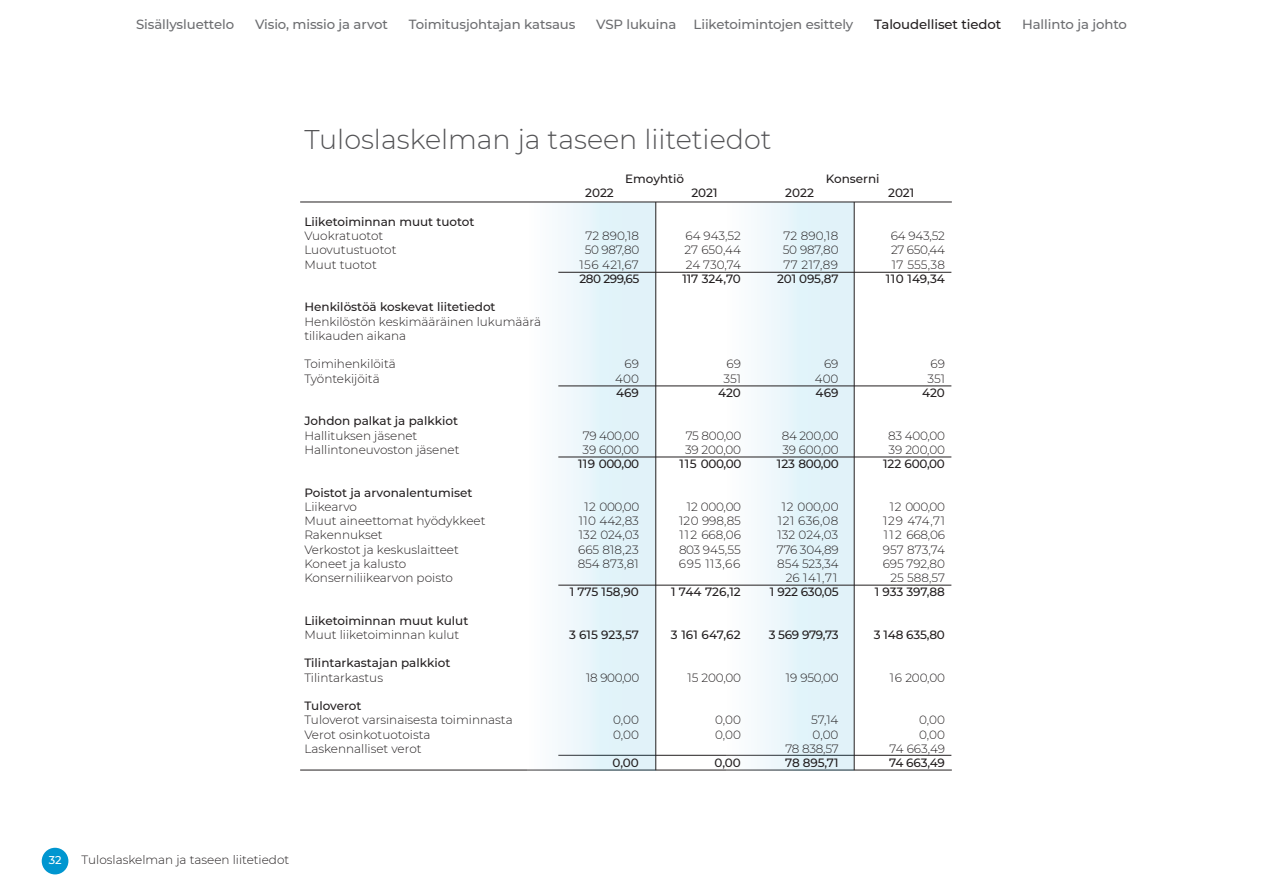
<style>
.page{position:relative;width:1263px;height:893px;background:#fff}
.page>*{position:absolute;margin:0;border:0;box-sizing:border-box;transform-origin:0 0}
.t1{font:300 27px "Montserrat";color:#535355}
.t2{font:500 13.35px "Montserrat";letter-spacing:-.005em;color:#6c6d70}
.t3{font:500 13.35px "Montserrat";letter-spacing:-.005em;color:#231f20}
.t4{font:300 12px/14.2px "Montserrat";color:#231f20}
.t5{font:500 12px "Montserrat";color:#231f20}
.t6{font:500 11.25px "Montserrat";color:#fff}
</style>
<div class="page">
<div style="left:42px;top:848px;width:26px;height:26px;background:#0096d0;border-radius:50%"></div>
<hr style="left:558px;top:755px;width:393px;height:1px;background:#231f20">
<hr style="left:300px;top:770px;width:652px;height:1px;background:#231f20">
<div style="left:726px;top:202px;width:128px;height:568px;background:linear-gradient(to right,#fbfcfd,#d9eff7)"></div>
<div style="left:528px;top:202px;width:127px;height:568px;background:linear-gradient(to right,#fbfcfe,#d9eff7)"></div>
<hr style="left:300px;top:202px;width:652px;height:1px;background:#231f20">
<hr style="left:558px;top:272px;width:393px;height:1px;background:#231f20">
<hr style="left:558px;top:386px;width:393px;height:1px;background:#231f20">
<hr style="left:558px;top:457px;width:393px;height:1px;background:#231f20">
<hr style="left:558px;top:585px;width:393px;height:1px;background:#231f20">
<hr style="left:655px;top:202px;width:1px;height:568px;background:#231f20">
<hr style="left:854px;top:202px;width:1px;height:568px;background:#231f20">
<p class="t2" style="left:136px;top:15px;width:100px">Sisällysluettelo</p>
<p class="t2" style="left:255px;top:15px;width:134px">Visio, missio ja arvot</p>
<p class="t2" style="left:409px;top:15px;width:168px">Toimitusjohtajan katsaus</p>
<p class="t2" style="left:596px;top:15px;width:82px">VSP lukuina</p>
<p class="t2" style="left:694px;top:15px;width:161px">Liiketoimintojen esittely</p>
<p class="t3" style="left:874px;top:15px;width:129px">Taloudelliset tiedot</p>
<p class="t2" style="left:1022px;top:15px;width:106px">Hallinto ja johto</p>
<h1 class="t1" style="left:304px;top:122px;width:469px">Tuloslaskelman ja taseen liitetiedot</h1>
<p class="t5" style="left:625px;top:170px;width:61px">Emoyhtiö</p>
<p class="t5" style="left:826px;top:170px;width:55px">Konserni</p>
<p class="t5" style="left:585px;top:185px;width:30px">2022</p>
<p class="t5" style="left:691px;top:185px;width:28px">2021</p>
<p class="t5" style="left:785px;top:185px;width:30px">2022</p>
<p class="t5" style="left:888px;top:185px;width:28px">2021</p>
<p class="t5" style="left:304px;top:213px;width:172px">Liiketoiminnan muut tuotot</p>
<p class="t4" style="left:304px;top:228px;width:80px">Vuokratuotot</p>
<p class="t4" style="left:585px;top:228px;width:55px">72 890,18</p>
<p class="t4" style="left:685px;top:228px;width:57px">64 943,52</p>
<p class="t4" style="left:783px;top:228px;width:56px">72 890,18</p>
<p class="t4" style="left:891px;top:228px;width:56px">64 943,52</p>
<p class="t4" style="left:304px;top:243px;width:94px">Luovutustuotot</p>
<p class="t4" style="left:585px;top:243px;width:56px">50 987,80</p>
<p class="t4" style="left:685px;top:243px;width:58px">27 650,44</p>
<p class="t4" style="left:783px;top:243px;width:57px">50 987,80</p>
<p class="t4" style="left:891px;top:243px;width:55px">27 650,44</p>
<p class="t4" style="left:304px;top:257px;width:74px">Muut tuotot</p>
<p class="t4" style="left:580px;top:257px;width:61px">156 421,67</p>
<p class="t4" style="left:686px;top:257px;width:57px">24 730,74</p>
<p class="t4" style="left:783px;top:257px;width:56px">77 217,89</p>
<p class="t4" style="left:892px;top:257px;width:55px">17 555,38</p>
<p class="t5" style="left:579px;top:270px;width:61px">280 299,65</p>
<p class="t5" style="left:682px;top:270px;width:60px">117 324,70</p>
<p class="t5" style="left:777px;top:270px;width:63px">201 095,87</p>
<p class="t5" style="left:886px;top:270px;width:61px">110 149,34</p>
<p class="t5" style="left:304px;top:299px;width:193px">Henkilöstöä koskevat liitetiedot</p>
<p class="t4" style="left:304px;top:314px;width:238px">Henkilöstön keskimääräinen lukumäärä tilikauden aikana</p>
<p class="t4" style="left:304px;top:357px;width:93px">Toimihenkilöitä</p>
<p class="t4" style="left:624px;top:357px;width:16px">69</p>
<p class="t4" style="left:726px;top:357px;width:16px">69</p>
<p class="t4" style="left:824px;top:357px;width:16px">69</p>
<p class="t4" style="left:930px;top:357px;width:16px">69</p>
<p class="t4" style="left:304px;top:371px;width:77px">Työntekijöitä</p>
<p class="t4" style="left:615px;top:371px;width:25px">400</p>
<p class="t4" style="left:723px;top:371px;width:19px">351</p>
<p class="t4" style="left:815px;top:371px;width:25px">400</p>
<p class="t4" style="left:927px;top:371px;width:19px">351</p>
<p class="t5" style="left:616px;top:384px;width:24px">469</p>
<p class="t5" style="left:718px;top:384px;width:24px">420</p>
<p class="t5" style="left:816px;top:384px;width:24px">469</p>
<p class="t5" style="left:922px;top:384px;width:24px">420</p>
<p class="t5" style="left:304px;top:413px;width:155px">Johdon palkat ja palkkiot</p>
<p class="t4" style="left:304px;top:428px;width:115px">Hallituksen jäsenet</p>
<p class="t4" style="left:583px;top:428px;width:58px">79 400,00</p>
<p class="t4" style="left:686px;top:428px;width:57px">75 800,00</p>
<p class="t4" style="left:782px;top:428px;width:59px">84 200,00</p>
<p class="t4" style="left:888px;top:428px;width:58px">83 400,00</p>
<p class="t4" style="left:304px;top:442px;width:157px">Hallintoneuvoston jäsenet</p>
<p class="t4" style="left:583px;top:442px;width:58px">39 600,00</p>
<p class="t4" style="left:685px;top:442px;width:57px">39 200,00</p>
<p class="t4" style="left:782px;top:442px;width:58px">39 600,00</p>
<p class="t4" style="left:888px;top:442px;width:58px">39 200,00</p>
<p class="t5" style="left:578px;top:455px;width:63px">119 000,00</p>
<p class="t5" style="left:679px;top:455px;width:63px">115 000,00</p>
<p class="t5" style="left:777px;top:455px;width:63px">123 800,00</p>
<p class="t5" style="left:883px;top:455px;width:63px">122 600,00</p>
<p class="t5" style="left:304px;top:484px;width:169px">Poistot ja arvonalentumiset</p>
<p class="t4" style="left:304px;top:499px;width:54px">Liikearvo</p>
<p class="t4" style="left:584px;top:499px;width:56px">12 000,00</p>
<p class="t4" style="left:687px;top:499px;width:56px">12 000,00</p>
<p class="t4" style="left:782px;top:499px;width:58px">12 000,00</p>
<p class="t4" style="left:890px;top:499px;width:57px">12 000,00</p>
<p class="t4" style="left:304px;top:513px;width:183px">Muut aineettomat hyödykkeet</p>
<p class="t4" style="left:579px;top:513px;width:62px">110 442,83</p>
<p class="t4" style="left:679px;top:513px;width:63px">120 998,85</p>
<p class="t4" style="left:778px;top:513px;width:62px">121 636,08</p>
<p class="t4" style="left:883px;top:513px;width:63px">129 474,71</p>
<p class="t4" style="left:304px;top:527px;width:80px">Rakennukset</p>
<p class="t4" style="left:579px;top:527px;width:62px">132 024,03</p>
<p class="t4" style="left:679px;top:527px;width:63px">112 668,06</p>
<p class="t4" style="left:777px;top:527px;width:62px">132 024,03</p>
<p class="t4" style="left:884px;top:527px;width:63px">112 668,06</p>
<p class="t4" style="left:304px;top:542px;width:156px">Verkostot ja keskuslaitteet</p>
<p class="t4" style="left:578px;top:542px;width:62px">665 818,23</p>
<p class="t4" style="left:679px;top:542px;width:63px">803 945,55</p>
<p class="t4" style="left:777px;top:542px;width:63px">776 304,89</p>
<p class="t4" style="left:883px;top:542px;width:64px">957 873,74</p>
<p class="t4" style="left:304px;top:556px;width:103px">Koneet ja kalusto</p>
<p class="t4" style="left:578px;top:556px;width:63px">854 873,81</p>
<p class="t4" style="left:679px;top:556px;width:63px">695 113,66</p>
<p class="t4" style="left:777px;top:556px;width:63px">854 523,34</p>
<p class="t4" style="left:883px;top:556px;width:64px">695 792,80</p>
<p class="t4" style="left:304px;top:570px;width:150px">Konserniliikearvon poisto</p>
<p class="t4" style="left:786px;top:570px;width:53px">26 141,71</p>
<p class="t4" style="left:890px;top:570px;width:56px">25 588,57</p>
<p class="t5" style="left:570px;top:584px;width:71px">1 775 158,90</p>
<p class="t5" style="left:671px;top:584px;width:71px">1 744 726,12</p>
<p class="t5" style="left:770px;top:584px;width:70px">1 922 630,05</p>
<p class="t5" style="left:875px;top:584px;width:72px">1 933 397,88</p>
<p class="t5" style="left:304px;top:612px;width:165px">Liiketoiminnan muut kulut</p>
<p class="t4" style="left:304px;top:627px;width:156px">Muut liiketoiminnan kulut</p>
<p class="t5" style="left:569px;top:626px;width:71px">3 615 923,57</p>
<p class="t5" style="left:671px;top:626px;width:71px">3 161 647,62</p>
<p class="t5" style="left:769px;top:626px;width:71px">3 569 979,73</p>
<p class="t5" style="left:874px;top:626px;width:73px">3 148 635,80</p>
<p class="t5" style="left:304px;top:655px;width:147px">Tilintarkastajan palkkiot</p>
<p class="t4" style="left:304px;top:670px;width:80px">Tilintarkastus</p>
<p class="t4" style="left:586px;top:670px;width:55px">18 900,00</p>
<p class="t4" style="left:688px;top:670px;width:55px">15 200,00</p>
<p class="t4" style="left:786px;top:670px;width:54px">19 950,00</p>
<p class="t4" style="left:890px;top:670px;width:57px">16 200,00</p>
<p class="t5" style="left:304px;top:698px;width:59px">Tuloverot</p>
<p class="t4" style="left:304px;top:713px;width:210px">Tuloverot varsinaisesta toiminnasta</p>
<p class="t4" style="left:613px;top:713px;width:27px">0,00</p>
<p class="t4" style="left:715px;top:713px;width:27px">0,00</p>
<p class="t4" style="left:811px;top:713px;width:29px">57,14</p>
<p class="t4" style="left:919px;top:713px;width:27px">0,00</p>
<p class="t4" style="left:304px;top:727px;width:128px">Verot osinkotuotoista</p>
<p class="t4" style="left:613px;top:727px;width:27px">0,00</p>
<p class="t4" style="left:715px;top:727px;width:27px">0,00</p>
<p class="t4" style="left:813px;top:727px;width:27px">0,00</p>
<p class="t4" style="left:919px;top:727px;width:27px">0,00</p>
<p class="t4" style="left:304px;top:741px;width:119px">Laskennalliset verot</p>
<p class="t4" style="left:785px;top:741px;width:55px">78 838,57</p>
<p class="t4" style="left:889px;top:741px;width:57px">74 663,49</p>
<p class="t5" style="left:612px;top:754px;width:28px">0,00</p>
<p class="t5" style="left:714px;top:754px;width:28px">0,00</p>
<p class="t5" style="left:785px;top:754px;width:55px">78 895,71</p>
<p class="t5" style="left:889px;top:754px;width:57px">74 663,49</p>
<p class="t6" style="left:49px;top:852px;width:14px">32</p>
<p class="t4" style="left:82px;top:853px;width:209px">Tuloslaskelman ja taseen liitetiedot</p>
</div>
